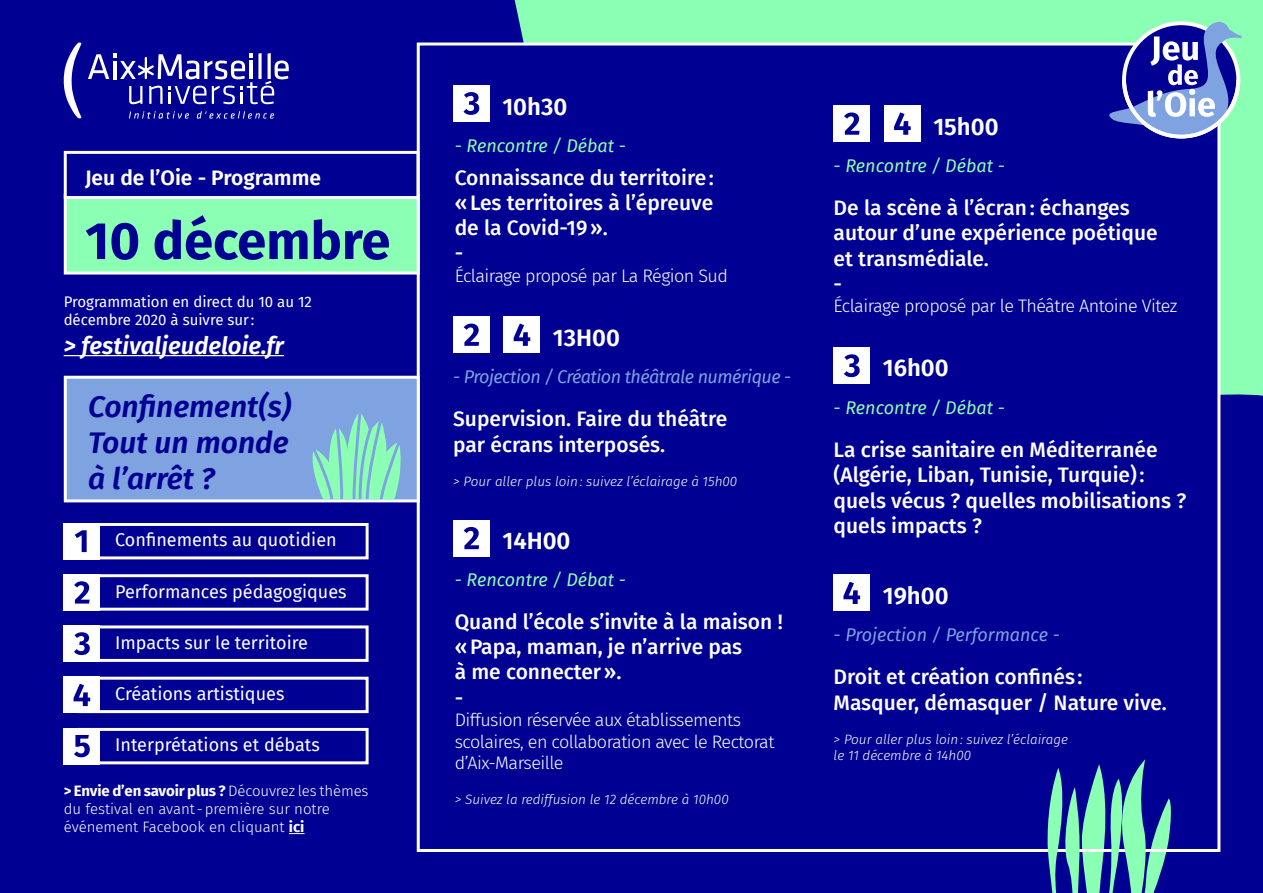
<style>
.page{position:relative;width:1263px;height:893px;background:#000093}
.page>*{position:absolute;margin:0;border:0;box-sizing:border-box;transform-origin:0 0}
.t1{font:700 52.5px "Fira Sans";color:#000093}
.t2{font:italic 600 30px/36px "Fira Sans";color:#000093;text-align:justify}
.t3{font:600 24px "Fira Sans";color:#fff}
.t4{font:italic 600 24px "Fira Sans";color:#fff}
.t5{font:500 21px/25.2px "Fira Sans";color:#fff}
.t6{font:600 21px "Fira Sans";color:#fff}
.t7{font:300 18px/21.6px "Fira Sans";letter-spacing:-.03em;color:#fff}
.t8{font:18px "Fira Sans";color:#fff}
.t9{font:italic 18px "Fira Sans";color:#8bffb3}
.t10{font:italic 18px "Fira Sans";letter-spacing:-.03em;color:#7ea3e0}
.t11{font:italic 18px "Fira Sans";color:#7ea3e0}
.t12{font:300 15px/18px "Fira Sans";color:#fff}
.t13{font:15px/18px "Fira Sans";color:#fff}
.t14{font:italic 300 13.5px/16.2px "Fira Sans";color:#fff}
.s1{font-weight:700}
</style>
<div class="page">
<div style="left:512px;top:0;width:751px;height:401px;background:#8bffb3"></div>
<div style="left:418px;top:44px;width:801px;height:806px;background:#000093"></div>
<div style="left:64px;top:194px;width:356px;height:81px;background:#8bffb3;border:3px solid #fff"></div>
<svg style="left:289px;top:833px;width:16px;height:1px"></svg>
<hr style="left:64px;top:355px;width:220px;height:1px;background:#fff">
<div style="left:64px;top:151px;width:355px;height:48px;background:#000093;border:3px solid #fff"></div>
<div style="left:78px;top:523px;width:291px;height:36px;border:3px solid #fff"></div>
<div style="left:78px;top:574px;width:291px;height:37px;border:3px solid #fff"></div>
<div style="left:78px;top:625px;width:291px;height:37px;border:3px solid #fff"></div>
<div style="left:78px;top:677px;width:291px;height:36px;border:3px solid #fff"></div>
<div style="left:78px;top:728px;width:291px;height:36px;border:3px solid #fff"></div>
<div style="left:65px;top:377px;width:353px;height:124px;background:#7ea3e0"></div>
<div style="left:64px;top:376px;width:356px;height:126px;border:3px solid #fff"></div>
<div style="left:64px;top:523px;width:36px;height:36px;background:#fff"></div>
<svg style="left:75px;top:530px;width:12px;height:22px"></svg>
<div style="left:64px;top:574px;width:36px;height:37px;background:#fff"></div>
<svg style="left:74px;top:581px;width:16px;height:23px"></svg>
<div style="left:64px;top:625px;width:36px;height:37px;background:#fff"></div>
<svg style="left:74px;top:632px;width:16px;height:23px"></svg>
<div style="left:64px;top:677px;width:36px;height:36px;background:#fff"></div>
<svg style="left:74px;top:684px;width:16px;height:22px"></svg>
<div style="left:64px;top:728px;width:36px;height:36px;background:#fff"></div>
<svg style="left:74px;top:735px;width:16px;height:22px"></svg>
<svg style="left:1047px;top:759px;width:126px;height:134px"></svg>
<svg style="left:64px;top:42px;width:18px;height:77px"></svg>
<svg style="left:88px;top:53px;width:201px;height:51px"></svg>
<svg style="left:197px;top:111px;width:77px;height:8px"></svg>
<svg style="left:129px;top:111px;width:60px;height:8px"></svg>
<div style="left:453px;top:316px;width:37px;height:37px;background:#fff"></div>
<svg style="left:464px;top:324px;width:15px;height:22px"></svg>
<div style="left:453px;top:520px;width:37px;height:36px;background:#fff"></div>
<svg style="left:464px;top:527px;width:15px;height:22px"></svg>
<div style="left:834px;top:105px;width:36px;height:37px;background:#fff"></div>
<svg style="left:844px;top:112px;width:15px;height:23px"></svg>
<div style="left:453px;top:85px;width:37px;height:37px;background:#fff"></div>
<svg style="left:463px;top:92px;width:16px;height:23px"></svg>
<div style="left:834px;top:348px;width:36px;height:36px;background:#fff"></div>
<svg style="left:844px;top:354px;width:16px;height:23px"></svg>
<div style="left:884px;top:105px;width:36px;height:37px;background:#fff"></div>
<svg style="left:894px;top:112px;width:17px;height:23px"></svg>
<div style="left:504px;top:316px;width:36px;height:37px;background:#fff"></div>
<svg style="left:514px;top:324px;width:16px;height:22px"></svg>
<div style="left:834px;top:575px;width:36px;height:36px;background:#fff"></div>
<svg style="left:843px;top:582px;width:17px;height:22px"></svg>
<svg style="left:1100px;top:20px;width:142px;height:120px"></svg>
<svg style="left:310px;top:413px;width:93px;height:86px"></svg>
<p class="t6" style="left:85px;top:160px;width:237px">Jeu de l’Oie - Programme</p>
<h1 class="t1" style="left:85px;top:196px;width:307px">10 décembre</h1>
<p class="t13" style="left:64px;top:292px;width:250px">Programmation en direct du 10 au 12 décembre 2020 à suivre sur:</p>
<p class="t4" style="left:64px;top:326px;width:222px">&gt; festivaljeudeloie.fr</p>
<h2 class="t2" style="left:88px;top:387px;width:205px">Confinement(s)<br>Tout un monde à l’arrêt ?</h2>
<p class="t8" style="left:115px;top:526px;width:223px">Confinements au quotidien</p>
<p class="t8" style="left:115px;top:578px;width:233px">Performances pédagogiques</p>
<p class="t8" style="left:115px;top:629px;width:194px">Impacts sur le territoire</p>
<p class="t8" style="left:115px;top:680px;width:171px">Créations artistiques</p>
<p class="t8" style="left:115px;top:731px;width:206px">Interprétations et débats</p>
<p class="t12" style="left:64px;top:782px;width:306px"><span class="s1">&gt; Envie d’en savoir plus ?</span> Découvrez les thèmes du festival en avant -première sur notre événement Facebook en cliquant <span class="s1">ici</span></p>
<p class="t3" style="left:502px;top:87px;width:66px">10h30</p>
<p class="t9" style="left:455px;top:132px;width:173px">- Rencontre / Débat -</p>
<p class="t5" style="left:455px;top:164px;width:261px">Connaissance du territoire: «Les territoires à l’épreuve de la Covid-19».<br>-</p>
<p class="t7" style="left:455px;top:265px;width:275px">Éclairage proposé par La Région Sud</p>
<p class="t3" style="left:553px;top:318px;width:69px">13H00</p>
<p class="t10" style="left:453px;top:363px;width:340px">- Projection / Création théâtrale numérique -</p>
<p class="t5" style="left:453px;top:405px;width:276px">Supervision. Faire du théâtre par écrans interposés.</p>
<p class="t14" style="left:453px;top:473px;width:286px">&gt; Pour aller plus loin: suivez l’éclairage à 15h00</p>
<p class="t3" style="left:502px;top:521px;width:70px">14H00</p>
<p class="t9" style="left:455px;top:566px;width:173px">- Rencontre / Débat -</p>
<p class="t5" style="left:455px;top:608px;width:329px">Quand l’école s’invite à la maison ! «Papa, maman, je n’arrive pas<br>à me connecter».<br>-</p>
<p class="t7" style="left:455px;top:709px;width:321px">Diffusion réservée aux établissements scolaires, en collaboration avec le Rectorat d’Aix-Marseille</p>
<p class="t14" style="left:455px;top:791px;width:275px">&gt; Suivez la rediffusion le 12 décembre à 10h00</p>
<p class="t3" style="left:933px;top:107px;width:67px">15h00</p>
<p class="t9" style="left:834px;top:152px;width:173px">- Rencontre / Débat -</p>
<p class="t5" style="left:834px;top:194px;width:326px">De la scène à l’écran: échanges autour d’une expérience poétique et transmédiale.<br>-</p>
<p class="t7" style="left:834px;top:295px;width:345px">Éclairage proposé par le Théâtre Antoine Vitez</p>
<p class="t3" style="left:883px;top:348px;width:67px">16h00</p>
<p class="t9" style="left:834px;top:394px;width:173px">- Rencontre / Débat -</p>
<p class="t5" style="left:834px;top:436px;width:354px">La crise sanitaire en Méditerranée (Algérie, Liban, Tunisie, Turquie): quels vécus ? quelles mobilisations ? quels impacts ?</p>
<p class="t3" style="left:883px;top:576px;width:67px">19h00</p>
<p class="t11" style="left:834px;top:621px;width:228px">- Projection / Performance -</p>
<p class="t5" style="left:834px;top:663px;width:335px">Droit et création confinés :<br>Masquer, démasquer / Nature vive.</p>
<p class="t14" style="left:834px;top:731px;width:236px">&gt; Pour aller plus loin: suivez l’éclairage le 11 décembre à 14h00</p>
</div>
